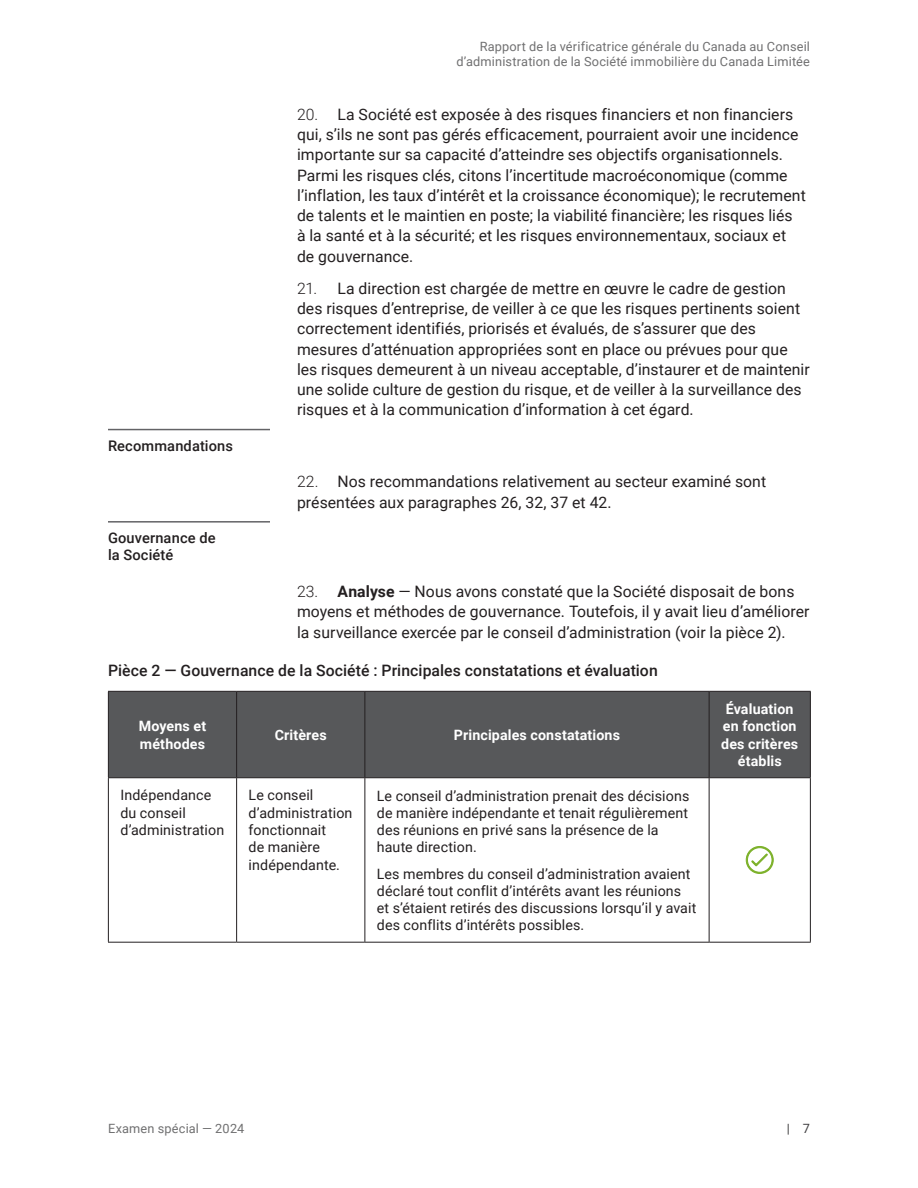
<style>
.page{position:relative;width:918px;height:1188px;background:#fff}
.page>*{position:absolute;margin:0;border:0;box-sizing:border-box;transform-origin:0 0}
.t1{font:15.75px/20.2px "Roboto";letter-spacing:.005em;color:#231f20}
.t2{font:500 15.75px "Roboto";letter-spacing:.005em;color:#231f20}
.t3{font:500 14.7px/17.5px "Roboto";letter-spacing:.01em;color:#231f20}
.t4{font:14.25px/17.2px "Roboto";letter-spacing:.01em;color:#231f20}
.t5{font:700 14.25px/17.2px "Roboto";letter-spacing:.01em;color:#fff}
.t6{font:12.75px/15.8px "Roboto";letter-spacing:.015em;color:#707071;text-align:right}
.t7{font:12.75px "Roboto";color:#414042}
.s1{font-weight:300}
.s2{font-weight:700}
</style>
<div class="page">
<hr style="left:108px;top:429px;width:162px;height:1px;background:#636366">
<hr style="left:108px;top:521px;width:162px;height:2px;background:#636366">
<div style="left:109px;top:692px;width:701px;height:85px;background:#57585a"></div>
<hr style="left:108px;top:691px;width:129px;height:1px;background:#231f20">
<hr style="left:108px;top:692px;width:1px;height:85px;background:#231f20">
<hr style="left:237px;top:691px;width:128px;height:1px;background:#231f20">
<hr style="left:236px;top:692px;width:1px;height:85px;background:#231f20">
<hr style="left:365px;top:691px;width:344px;height:1px;background:#231f20">
<hr style="left:364px;top:692px;width:1px;height:85px;background:#231f20">
<hr style="left:709px;top:691px;width:102px;height:1px;background:#231f20">
<hr style="left:709px;top:692px;width:1px;height:85px;background:#231f20">
<hr style="left:810px;top:692px;width:1px;height:85px;background:#231f20">
<hr style="left:108px;top:777px;width:129px;height:1px;background:#231f20">
<hr style="left:108px;top:778px;width:1px;height:164px;background:#231f20">
<hr style="left:237px;top:777px;width:128px;height:1px;background:#231f20">
<hr style="left:236px;top:778px;width:1px;height:164px;background:#231f20">
<hr style="left:365px;top:777px;width:344px;height:1px;background:#231f20">
<hr style="left:364px;top:778px;width:1px;height:164px;background:#231f20">
<hr style="left:709px;top:777px;width:102px;height:1px;background:#231f20">
<hr style="left:709px;top:778px;width:1px;height:164px;background:#231f20">
<hr style="left:810px;top:778px;width:1px;height:164px;background:#231f20">
<hr style="left:108px;top:942px;width:129px;height:1px;background:#231f20">
<hr style="left:237px;top:942px;width:128px;height:1px;background:#231f20">
<hr style="left:365px;top:942px;width:344px;height:1px;background:#231f20">
<hr style="left:709px;top:942px;width:102px;height:1px;background:#231f20">
<svg style="left:746px;top:846px;width:28px;height:28px"></svg>
<p class="t6" style="left:456px;top:38px;width:355px">Rapport de la vérificatrice générale du Canada au Conseil d’administration de la Société immobilière du Canada Limitée</p>
<p class="t3" style="left:108px;top:436px;width:127px">Recommandations</p>
<p class="t3" style="left:108px;top:528px;width:109px">Gouvernance de la Société</p>
<p class="t1" style="left:297px;top:104px;width:510px"><span class="s1">20.</span> La Société est exposée à des risques financiers et non financiers qui, s’ils ne sont pas gérés efficacement, pourraient avoir une incidence importante sur sa capacité d’atteindre ses objectifs organisationnels.<br>Parmi les risques clés, citons l’incertitude macroéconomique (comme l’inflation, les taux d’intérêt et la croissance économique); le recrutement de talents et le maintien en poste; la viabilité financière; les risques liés<br>à la santé et à la sécurité; et les risques environnementaux, sociaux et de gouvernance.</p>
<p class="t1" style="left:297px;top:278px;width:514px"><span class="s1">21.</span> La direction est chargée de mettre en œuvre le cadre de gestion des risques d’entreprise, de veiller à ce que les risques pertinents soient correctement identifiés, priorisés et évalués, de s’assurer que des mesures d’atténuation appropriées sont en place ou prévues pour que les risques demeurent à un niveau acceptable, d’instaurer et de maintenir une solide culture de gestion du risque, et de veiller à la surveillance des risques et à la communication d’information à cet égard.</p>
<p class="t1" style="left:297px;top:471px;width:471px"><span class="s1">22.</span> Nos recommandations relativement au secteur examiné sont présentées aux paragraphes 26, 32, 37 et 42.</p>
<p class="t1" style="left:297px;top:581px;width:514px"><span class="s1">23.</span> <span class="s2">Analyse</span> — Nous avons constaté que la Société disposait de bons moyens et méthodes de gouvernance. Toutefois, il y avait lieu d’améliorer la surveillance exercée par le conseil d’administration (voir la pièce 2).</p>
<p class="t2" style="left:108px;top:659px;width:551px">Pièce 2 — Gouvernance de la Société : Principales constatations et évaluation</p>
<p class="t5" style="left:139px;top:717px;width:69px">Moyens et méthodes</p>
<p class="t5" style="left:275px;top:726px;width:54px">Critères</p>
<p class="t5" style="left:454px;top:726px;width:168px">Principales constatations</p>
<p class="t4" style="left:120px;top:786px;width:105px">Indépendance du conseil d’administration</p>
<p class="t4" style="left:249px;top:786px;width:105px">Le conseil d’administration fonctionnait<br>de manière indépendante.</p>
<p class="t4" style="left:377px;top:786px;width:314px">Le conseil d’administration prenait des décisions de manière indépendante et tenait régulièrement des réunions en privé sans la présence de la haute direction.</p>
<p class="t4" style="left:377px;top:864px;width:321px">Les membres du conseil d’administration avaient déclaré tout conflit d’intérêts avant les réunions et s’étaient retirés des discussions lorsqu’il y avait des conflits d’intérêts possibles.</p>
<p class="t5" style="left:721px;top:700px;width:78px;text-align:center">Évaluation en fonction des critères établis</p>
<p class="t6" style="left:108px;top:1120px;width:138px">Examen spécial — 2024</p>
<p class="t7" style="left:787px;top:1120px;width:25px">| 7</p>
</div>
